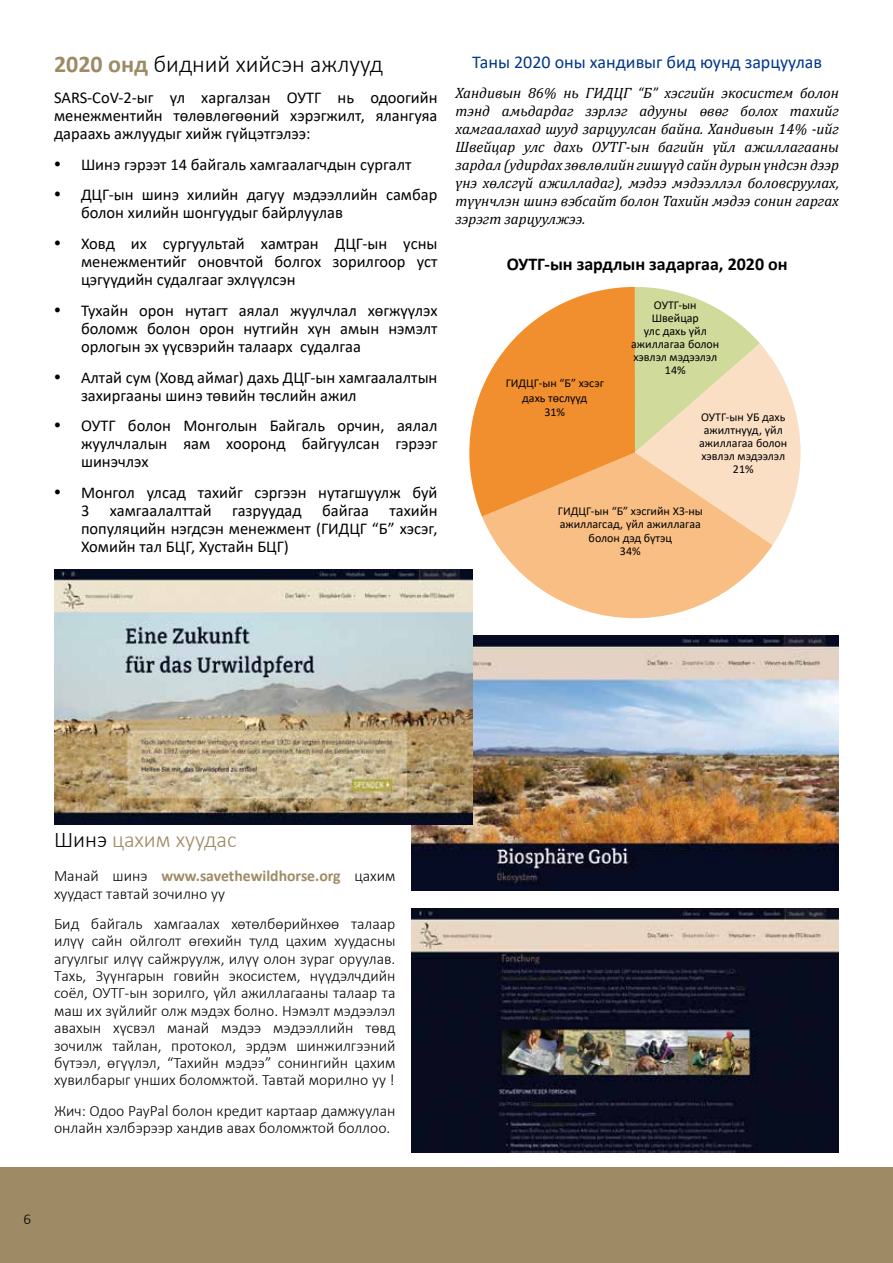
<style>
.page{position:relative;width:893px;height:1263px;background:#fff}
.page>*{position:absolute;margin:0;border:0;box-sizing:border-box;transform-origin:0 0}
.t1{font:300 24px "Calibri";color:#000}
.t2{font:300 22.5px "Calibri";color:#9e8b66}
.t3{font:18px "Calibri";color:#00378b}
.t4{font:700 18px "Calibri";color:#000}
.t5{font:16.5px/18px "Calibri";color:#000;text-align:justify}
.t6{font:300 15.75px/17.4px "Calibri";color:#000}
.t7{font:italic 15px/18px "Cambria";color:#000;text-align:justify}
.t8{font:300 15px "Calibri";color:#000}
.t9{font:12px/12.9px "Calibri";color:#000;text-align:center}
.s1{font-weight:700;color:#9e8b66}
.s2{color:#000}
</style>
<div class="page">
<div style="left:0;top:1167px;width:893px;height:96px;background:#9e8b66"></div>
<img style="left:411px;top:909px;width:428px;height:244px">
<img style="left:411px;top:635px;width:428px;height:256px">
<img style="left:54px;top:569px;width:419px;height:255px">
<svg style="left:497px;top:545px;width:276px;height:73px;fill:#f9be83"></svg>
<svg style="left:469px;top:287px;width:332px;height:258px"></svg>
<h1 class="t1" style="left:54px;top:49px;width:330px"><span class="s1">2020 онд</span> бидний хийсэн ажлууд</h1>
<p class="t5" style="left:54px;top:88px;width:385px">SARS-CoV-2-ыг үл харгалзан ОУТГ нь одоогийн менежментийн төлөвлөгөөний хэрэгжилт, ялангуяа дараахь ажлуудыг хийж гүйцэтгэлээ:</p>
<p class="t5" style="left:81px;top:148px;width:358px;line-height:30.8px">Шинэ гэрээт 14 байгаль хамгаалагчдын сургалт<br>ДЦГ-ын шинэ хилийн дагуу мэдээллийн самбар</p>
<p class="t5" style="left:81px;top:197px;width:358px;line-height:30.8px">болон хилийн шонгуудыг байрлуулав<br>Ховд их сургуультай хамтран ДЦГ-ын усны</p>
<p class="t5" style="left:81px;top:252px;width:358px">менежментийг оновчтой болгох зорилгоор уст цэгүүдийн судалгааг эхлүүлсэн</p>
<p class="t5" style="left:81px;top:301px;width:358px">Тухайн орон нутагт аялал жуулчлал хөгжүүлэх боломж болон орон нутгийн хүн амын нэмэлт орлогын эх үүсвэрийн талаарх судалгаа</p>
<p class="t5" style="left:81px;top:368px;width:358px">Алтай сум (Ховд аймаг) дахь ДЦГ-ын хамгаалалтын захиргааны шинэ төвийн төслийн ажил</p>
<p class="t5" style="left:81px;top:416px;width:358px">ОУТГ болон Монголын Байгаль орчин, аялал жуулчлалын яам хооронд байгуулсан гэрээг шинэчлэх</p>
<p class="t5" style="left:81px;top:483px;width:358px">Монгол улсад тахийг сэргээн нутагшуулж буй 3 хамгаалалттай газруудад байгаа тахийн популяцийн нэгдсэн менежмент (ГИДЦГ “Б” хэсэг, Хомийн тал БЦГ, Хустайн БЦГ)</p>
<p class="t3" style="left:472px;top:49px;width:351px">Таны 2020 оны хандивыг бид юунд зарцуулав</p>
<p class="t7" style="left:455px;top:83px;width:385px">Хандивын 86% нь ГИДЦГ “Б” хэсгийн экосистем болон тэнд амьдардаг зэрлэг адууны өвөг болох тахийг хамгаалахад шууд зарцуулсан байна. Хандивын 14% -ийг Швейцар улс дахь ОУТГ-ын багийн үйл ажиллагааны зардал (удирдах зөвлөлийн гишүүд сайн дурын үндсэн дээр үнэ хөлсгүй ажилладаг), мэдээ мэдээллэл боловсруулах, түүнчлэн шинэ вэбсайт болон Тахийн мэдээ сонин гаргах зэрэгт зарцуулжээ.</p>
<p class="t4" style="left:507px;top:251px;width:282px">ОУТГ-ын зардлын задаргаа, 2020 он</p>
<p class="t9" style="left:631px;top:298px;width:90px">ОУТГ-ын<br>Швейцар<br>улс дахь үйл ажиллагаа болон хэвлэл мэдээлэл<br>14%</p>
<p class="t9" style="left:699px;top:410px;width:90px">ОУТГ-ын УБ дахь ажилтнууд, үйл ажиллагаа болон хэвлэл мэдээлэл<br>21%</p>
<p class="t9" style="left:558px;top:504px;width:146px;line-height:13.5px">ГИДЦГ-ын “Б” хэсгийн ХЗ-ны ажиллагсад, үйл ажиллагаа болон дэд бүтэц<br>34%</p>
<p class="t9" style="left:506px;top:376px;width:100px;line-height:14.5px">ГИДЦГ-ын “Б” хэсэг дахь төслүүд<br>31%</p>
<h2 class="t2" style="left:54px;top:825px;width:184px"><span class="s2">Шинэ</span> цахим хуудас</h2>
<p class="t6" style="left:54px;top:867px;width:343px">Манай шинэ <span class="s1">www.savethewildhorse.org</span> цахим хуудаст тавтай зочилно уу</p>
<p class="t6" style="left:54px;top:915px;width:343px;text-align:justify">Бид байгаль хамгаалах хөтөлбөрийнхөө талаар илүү сайн ойлголт өгөхийн тулд цахим хуудасны агуулгыг илүү сайжруулж, илүү олон зураг оруулав.<br>Тахь, Зүүнгарын говийн экосистем, нүүдэлчдийн соёл, ОУТГ-ын зорилго, үйл ажиллагааны талаар та маш их зүйлийг олж мэдэх болно. Нэмэлт мэдээлэл авахын хүсвэл манай мэдээ мэдээллийн төвд зочилж тайлан, протокол, эрдэм шинжилгээний бүтээл, өгүүлэл, “Тахийн мэдээ” сонингийн цахим хувилбарыг унших боломжтой. Тавтай морилно уу !</p>
<p class="t6" style="left:54px;top:1101px;width:343px">Жич: Одоо PayPal болон кредит картаар дамжуулан онлайн хэлбэрээр хандив авах боломжтой боллоо.</p>
<p class="t8" style="left:24px;top:1210px;width:9px">6</p>
</div>
